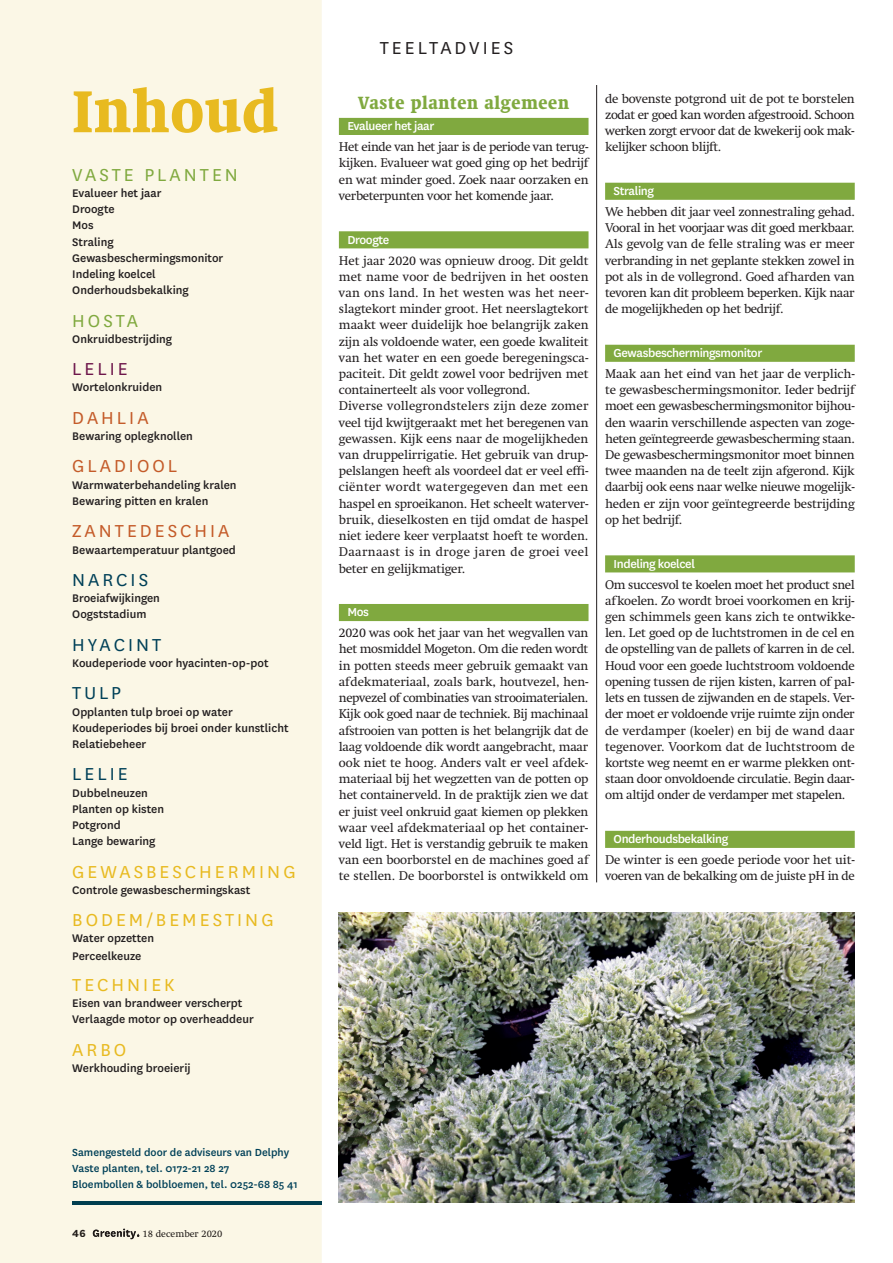
<style>
.page{position:relative;width:893px;height:1263px;background:#fff}
.page>*{position:absolute;margin:0;border:0;box-sizing:border-box;transform-origin:0 0}
.t1{font:900 condensed 60px "Swift LT Pro";letter-spacing:.015em;color:#e8ba20}
.t2{font:20.25px "National";letter-spacing:.15em;color:#e8ba20}
.t3{font:20.25px "National";letter-spacing:.15em;color:#c45b29}
.t4{font:20.25px "National";letter-spacing:.15em;color:#004058}
.t5{font:20.25px "National";letter-spacing:.15em;color:#80a93f}
.t6{font:20.25px "National";letter-spacing:.15em;color:#231f20}
.t7{font:20.25px "National";letter-spacing:.15em;color:#6e174b}
.t8{font:900 condensed 18px "Swift LT Pro";letter-spacing:.03em;color:#80a93f}
.t9{font:500 13.5px "National";letter-spacing:-.03em;color:#fff}
.t10{font:12.9px/16.2px "Swift LT Pro";letter-spacing:-.01em;color:#231f20;text-align:justify}
.t11{font:500 12.9px/16.2px "National";color:#231f20}
.t12{font:500 12px/16.2px "National";color:#004058}
.t13{font:700 12px "National";color:#211c19}
.t14{font:9.75px "Swift LT Pro";color:#211c19}
</style>
<div class="page">
<div style="left:0;top:0;width:322px;height:1263px;background:#fbf7e6"></div>
<hr style="left:72px;top:1201px;width:250px;height:3px;background:#003e4f">
<svg style="left:93px;top:1226px;width:175px;height:16px;background:#ede9d9"></svg>
<div style="left:73px;top:1229px;width:12px;height:8px;background:#fbf7e6"></div>
<hr style="left:596px;top:85px;width:1px;height:797px;background:#231f20">
<div style="left:605px;top:183px;width:250px;height:17px;background:#80a93f"></div>
<div style="left:605px;top:345px;width:250px;height:17px;background:#80a93f"></div>
<div style="left:605px;top:555px;width:250px;height:17px;background:#80a93f"></div>
<div style="left:605px;top:831px;width:250px;height:17px;background:#80a93f"></div>
<div style="left:339px;top:118px;width:249px;height:17px;background:#80a93f"></div>
<div style="left:339px;top:231px;width:249px;height:17px;background:#80a93f"></div>
<div style="left:339px;top:604px;width:249px;height:17px;background:#80a93f"></div>
<img style="left:339px;top:912px;width:516px;height:291px">
<h1 class="t1" style="left:72px;top:75px;width:207px">Inhoud</h1>
<h2 class="t5" style="left:72px;top:161px;width:167px">VASTE PLANTEN</h2>
<p class="t11" style="left:72px;top:184px;width:153px">Evalueer het jaar<br>Droogte<br>Mos<br>Straling<br>Gewasbeschermingsmonitor<br>Indeling koelcel<br>Onderhoudsbekalking</p>
<h2 class="t5" style="left:72px;top:307px;width:67px">HOSTA</h2>
<p class="t11" style="left:72px;top:330px;width:102px">Onkruidbestrijding</p>
<h2 class="t7" style="left:72px;top:356px;width:57px">LELIE</h2>
<p class="t11" style="left:72px;top:379px;width:91px">Wortelonkruiden</p>
<h2 class="t3" style="left:72px;top:404px;width:78px">DAHLIA</h2>
<p class="t11" style="left:72px;top:427px;width:122px">Bewaring oplegknollen</p>
<h2 class="t3" style="left:72px;top:453px;width:106px">GLADIOOL</h2>
<p class="t11" style="left:72px;top:476px;width:166px">Warmwaterbehandeling kralen<br>Bewaring pitten en kralen</p>
<h2 class="t3" style="left:72px;top:518px;width:159px">ZANTEDESCHIA</h2>
<p class="t11" style="left:72px;top:541px;width:165px">Bewaartemperatuur plantgoed</p>
<h2 class="t4" style="left:72px;top:566px;width:77px">NARCIS</h2>
<p class="t11" style="left:72px;top:589px;width:89px">Broeiafwijkingen<br>Oogststadium</p>
<h2 class="t4" style="left:72px;top:631px;width:91px">HYACINT</h2>
<p class="t11" style="left:72px;top:654px;width:198px">Koudeperiode voor hyacinten-op-pot</p>
<h2 class="t4" style="left:72px;top:680px;width:50px">TULP</h2>
<p class="t11" style="left:72px;top:703px;width:218px">Opplanten tulp broei op water<br>Koudeperiodes bij broei onder kunstlicht<br>Relatiebeheer</p>
<h2 class="t4" style="left:72px;top:761px;width:57px">LELIE</h2>
<p class="t11" style="left:72px;top:784px;width:93px">Dubbelneuzen<br>Planten op kisten<br>Potgrond<br>Lange bewaring</p>
<h2 class="t2" style="left:72px;top:858px;width:225px">GEWASBESCHERMING</h2>
<p class="t11" style="left:72px;top:881px;width:180px">Controle gewasbeschermingskast</p>
<h2 class="t2" style="left:72px;top:907px;width:203px">BODEM/BEMESTING</h2>
<p class="t11" style="left:72px;top:928px;width:83px;line-height:18px">Water opzetten<br>Perceelkeuze</p>
<h2 class="t2" style="left:72px;top:971px;width:104px">TECHNIEK</h2>
<p class="t11" style="left:72px;top:994px;width:183px">Eisen van brandweer verscherpt<br>Verlaagde motor op overheaddeur</p>
<h2 class="t2" style="left:72px;top:1036px;width:56px">ARBO</h2>
<p class="t11" style="left:72px;top:1059px;width:120px">Werkhouding broeierij</p>
<p class="t12" style="left:72px;top:1143px;width:227px">Samengesteld door de adviseurs van Delphy<br>Vaste planten, tel. 0172-21 28 27<br>Bloembollen &amp; bolbloemen, tel. 0252-68 85 41</p>
<p class="t13" style="left:72px;top:1224px;width:15px">46</p>
<p class="t14" style="left:143px;top:1228px;width:81px">18 december 2020</p>
<h2 class="t6" style="left:380px;top:35px;width:135px">TEELTADVIES</h2>
<h3 class="t8" style="left:358px;top:92px;width:212px">Vaste planten algemeen</h3>
<p class="t9" style="left:347px;top:117px;width:89px">Evalueer het jaar</p>
<p class="t10" style="left:339px;top:139px;width:251px">Het einde van het jaar is de periode van terug&shy;kĳken. Evalueer wat goed ging op het bedrĳf en wat minder goed. Zoek naar oorzaken en verbeterpunten voor het komende jaar.</p>
<p class="t9" style="left:347px;top:230px;width:43px">Droogte</p>
<p class="t10" style="left:339px;top:252px;width:251px;text-align:left">Het jaar 2020 was opnieuw droog. Dit geldt met name voor de bedrijven in het oosten van ons land. In het westen was het neer&shy;slagtekort minder groot. Het neerslagtekort maakt weer duidelĳk hoe belangrĳk zaken zĳn als voldoende water, een goede kwaliteit van het water en een goede beregeningsca&shy;paciteit. Dit geldt zowel voor bedrĳven met containerteelt als voor vollegrond.<br>Diverse vollegrondstelers zijn deze zomer veel tĳd kwĳtgeraakt met het beregenen van gewassen. Kĳk eens naar de mogelĳkheden van druppelirrigatie. Het gebruik van drup&shy;pelslangen heeft als voordeel dat er veel effi&shy;ciënter wordt watergegeven dan met een haspel en sproeikanon. Het scheelt waterver&shy;bruik, dieselkosten en tĳd omdat de haspel niet iedere keer verplaatst hoeft te worden.<br>Daarnaast is in droge jaren de groei veel beter en gelĳkmatiger.</p>
<p class="t9" style="left:347px;top:603px;width:23px">Mos</p>
<p class="t10" style="left:339px;top:625px;width:251px">2020 was ook het jaar van het wegvallen van het mosmiddel Mogeton. Om die reden wordt in potten steeds meer gebruik gemaakt van afdekmateriaal, zoals bark, houtvezel, hen&shy;nepvezel of combinaties van strooimaterialen.<br>Kĳk ook goed naar de techniek. Bĳ machinaal afstrooien van potten is het belangrĳk dat de laag voldoende dik wordt aangebracht, maar ook niet te hoog. Anders valt er veel afdek&shy;materiaal bĳ het wegzetten van de potten op het containerveld. In de praktĳk zien we dat er juist veel onkruid gaat kiemen op plekken waar veel afdekmateriaal op het container&shy;veld ligt. Het is verstandig gebruik te maken van een boorborstel en de machines goed af te stellen. De boorborstel is ontwikkeld om</p>
<p class="t10" style="left:605px;top:90px;width:251px">de bovenste potgrond uit de pot te borstelen zodat er goed kan worden afgestrooid. Schoon werken zorgt ervoor dat de kwekerĳ ook mak&shy;kelĳker schoon blĳft.</p>
<p class="t9" style="left:614px;top:182px;width:42px">Straling</p>
<p class="t10" style="left:605px;top:203px;width:251px">We hebben dit jaar veel zonnestraling gehad.<br>Vooral in het voorjaar was dit goed merkbaar.<br>Als gevolg van de felle straling was er meer verbranding in net geplante stekken zowel in pot als in de vollegrond. Goed afharden van tevoren kan dit probleem beperken. Kĳk naar de mogelĳkheden op het bedrĳf.</p>
<p class="t9" style="left:614px;top:344px;width:150px">Gewasbeschermingsmonitor</p>
<p class="t10" style="left:605px;top:365px;width:251px">Maak aan het eind van het jaar de verplich&shy;te gewasbeschermingsmonitor. Ieder bedrĳf moet een gewasbeschermingsmonitor bĳhou&shy;den waarin verschillende aspecten van zoge&shy;heten geïntegreerde gewasbescherming staan.<br>De gewasbeschermingsmonitor moet binnen twee maanden na de teelt zĳn afgerond. Kĳk daarbĳ ook eens naar welke nieuwe mogelĳk&shy;heden er zĳn voor geïntegreerde bestrĳding op het bedrĳf.</p>
<p class="t9" style="left:614px;top:554px;width:83px">Indeling koelcel</p>
<p class="t10" style="left:605px;top:576px;width:251px">Om succesvol te koelen moet het product snel afkoelen. Zo wordt broei voorkomen en krĳ&shy;gen schimmels geen kans zich te ontwikke&shy;len. Let goed op de luchtstromen in de cel en de opstelling van de pallets of karren in de cel.<br>Houd voor een goede luchtstroom voldoende opening tussen de rĳen kisten, karren of pal&shy;lets en tussen de zĳwanden en de stapels. Ver&shy;der moet er voldoende vrĳe ruimte zĳn onder de verdamper (koeler) en bij de wand daar tegenover. Voorkom dat de luchtstroom de kortste weg neemt en er warme plekken ont&shy;staan door onvoldoende circulatie. Begin daar&shy;om altĳd onder de verdamper met stapelen.</p>
<p class="t9" style="left:614px;top:830px;width:116px">Onderhoudsbekalking</p>
<p class="t10" style="left:605px;top:851px;width:251px">De winter is een goede periode voor het uit&shy;voeren van de bekalking om de juiste pH in de</p>
</div>
